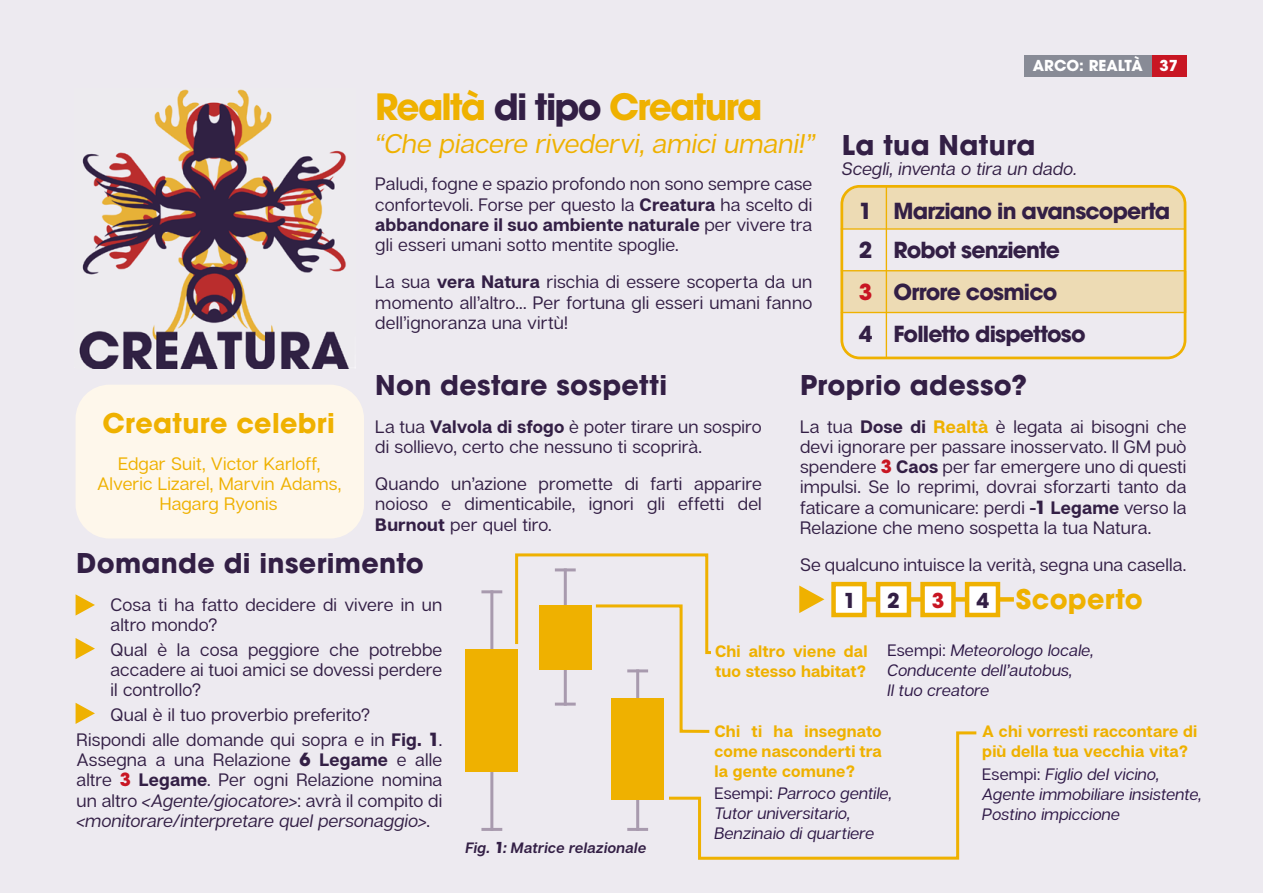
<style>
.page{position:relative;width:1263px;height:893px;background:#edeaf0}
.page>*{position:absolute;margin:0;border:0;box-sizing:border-box;transform-origin:0 0}
.Sub-Subheading{font:700 36px "ITC Avant Garde Pro";letter-spacing:-.05em;color:#efb100}
.Main_Body{font:700 27px "ITC Avant Garde Pro";letter-spacing:.01em;color:#331f45}
.Main_Body-2{font:italic 27px "Articulat CF";letter-spacing:.005em;color:#efb100}
.Box{font:700 27px "ITC Avant Garde Pro";letter-spacing:.015em;color:#efb100}
.Main_Body-3{font:700 27px "ITC Avant Garde Pro";letter-spacing:.015em;color:#efb100}
.Main_Body-4{font:700 21.9px "ITC Avant Garde Pro";letter-spacing:-.035em;color:#331f45}
.Main_Body-5{font:700 20.4px "ITC Avant Garde Pro";color:#331f45}
.Main_Body-6{font:700 20.4px "ITC Avant Garde Pro";color:#c81623}
.Main_Body-7{font:18px/20.2px "Articulat CF";letter-spacing:.01em;color:#331f45;text-align:justify}
.Box-2{font:18px/20.2px "Articulat CF";letter-spacing:.01em;color:#efb100;text-align:center}
.Main_Body-8{font:italic 18px "Articulat CF";letter-spacing:.01em;color:#331f45}
.t1{font:italic 16.5px/19.8px "Articulat CF";letter-spacing:.01em;color:#2e1846}
.t2{font:700 16.5px/19.8px "Articulat CF";letter-spacing:.01em;color:#efb100}
.Main_Body-9{font:italic 600 15px "Articulat CF";letter-spacing:.015em;color:#331f45}
.t3{font:700 15px "ITC Avant Garde Pro";color:#fff}
.s1{color:#331f45}
.s2{font-weight:700}
.s3{color:#c81623}
.s4{font-weight:700;color:#efb100}
.s5{font-family:"ITC Avant Garde Pro";font-weight:700;color:#c81623}
.s6{font-family:"ITC Avant Garde Pro";font-weight:700}
.s7{font-style:italic}
.s8{font-style:normal}
.s9{font-family:"ITC Avant Garde Pro";font-weight:700;font-style:normal}
</style>
<div class="page">
<div style="left:1151px;top:55px;width:35px;height:22px;background:#c81623"></div>
<div style="left:1024px;top:55px;width:127px;height:22px;background:#888b96"></div>
<img style="left:79px;top:89px;width:270px;height:280px">
<div style="left:842px;top:271px;width:344px;height:41px;background:#eddbb4"></div>
<div style="left:844px;top:186px;width:342px;height:42px;background:#eddbb4"></div>
<hr style="left:841px;top:228px;width:344px;height:2px;background:#efb100">
<hr style="left:841px;top:270px;width:344px;height:1px;background:#efb100">
<hr style="left:841px;top:312px;width:344px;height:1px;background:#efb100">
<div style="left:840px;top:185px;width:346px;height:174px;border:3px solid #efb100;border-radius:18px"></div>
<hr style="left:886px;top:187px;width:1px;height:171px;background:#efb100">
<div style="left:865px;top:597px;width:149px;height:5px;background:#efb100"></div>
<div style="left:965px;top:582px;width:35px;height:35px;background:#fff;border:4px solid #efb100"></div>
<hr style="left:490px;top:590px;width:3px;height:241px;background:#a89aae">
<hr style="left:481px;top:590px;width:21px;height:3px;background:#a89aae">
<hr style="left:481px;top:828px;width:21px;height:3px;background:#a89aae">
<div style="left:466px;top:649px;width:52px;height:123px;background:#efb100"></div>
<svg style="left:515px;top:553px;width:464px;height:307px"></svg>
<svg style="left:76px;top:594px;width:19px;height:22px"></svg>
<svg style="left:76px;top:638px;width:19px;height:21px"></svg>
<svg style="left:76px;top:703px;width:19px;height:21px"></svg>
<div style="left:76px;top:385px;width:288px;height:153px;background:#fef7eb;border-radius:34px"></div>
<p class="Sub-Subheading" style="left:375px;top:83px;width:389px">Realtà <span class="s1">di tipo</span> Creatura</p>
<p class="Main_Body-2" style="left:375px;top:128px;width:441px">“Che piacere rivedervi, amici umani!”</p>
<p class="Main_Body-7" style="left:375px;top:174px;width:438px">Paludi, fogne e spazio profondo non sono sempre case confortevoli. Forse per questo la <span class="s2">Creatura</span> ha scelto di <span class="s2">abbandonare il suo ambiente naturale</span> per vivere tra gli esseri umani sotto mentite spoglie.</p>
<p class="Main_Body-7" style="left:375px;top:272px;width:438px">La sua <span class="s2">vera Natura</span> rischia di essere scoperta da un momento all’altro... Per fortuna gli esseri umani fanno dell’ignoranza una virtù!</p>
<p class="t3" style="left:1033px;top:56px;width:147px">ARCo: Realtà 37</p>
<p class="Main_Body" style="left:842px;top:127px;width:195px">La tua Natura</p>
<p class="Main_Body-8" style="left:842px;top:158px;width:236px">Scegli, inventa o tira un dado.</p>
<p class="Main_Body-4" style="left:859px;top:196px;width:313px">1 Marziano in avanscoperta</p>
<p class="Main_Body-4" style="left:859px;top:236px;width:203px">2 Robot senziente</p>
<p class="Main_Body-4" style="left:859px;top:277px;width:200px"><span class="s3">3</span> Orrore cosmico</p>
<p class="Main_Body-4" style="left:859px;top:319px;width:228px">4 Folletto dispettoso</p>
<p class="Main_Body" style="left:800px;top:367px;width:228px">Proprio adesso?</p>
<p class="Main_Body-7" style="left:800px;top:417px;width:388px">La tua <span class="s2">Dose di</span> <span class="s4">Realtà</span> è legata ai bisogni che devi ignorare per passare inosservato. Il GM può spendere <span class="s5">3</span> <span class="s2">Caos</span> per far emergere uno di questi impulsi. Se lo reprimi, dovrai sforzarti tanto da faticare a comunicare: perdi <span class="s2">-</span><span class="s6">1</span> <span class="s2">Legame</span> verso la Relazione che meno sospetta la tua Natura.</p>
<p class="Main_Body-7" style="left:800px;top:555px;width:388px">Se qualcuno intuisce la verità, segna una casella.</p>
<p class="Main_Body-5" style="left:843px;top:587px;width:14px">1</p>
<p class="Main_Body-5" style="left:887px;top:587px;width:14px">2</p>
<p class="Main_Body-6" style="left:932px;top:587px;width:14px">3</p>
<p class="Main_Body-5" style="left:976px;top:587px;width:14px">4</p>
<p class="Main_Body-3" style="left:1016px;top:581px;width:128px">Scoperto</p>
<p class="Main_Body" style="left:375px;top:367px;width:293px">Non destare sospetti</p>
<p class="Main_Body-7" style="left:375px;top:417px;width:388px">La tua <span class="s2">Valvola di sfogo</span> è poter tirare un sospiro di sollievo, certo che nessuno ti scoprirà.</p>
<p class="Main_Body-7" style="left:375px;top:474px;width:388px">Quando un’azione promette di farti apparire noioso e dimenticabile, ignori gli effetti del <span class="s2">Burnout</span> per quel tiro.</p>
<p class="Box" style="left:102px;top:405px;width:234px">Creature celebri</p>
<p class="Box-2" style="left:97px;top:454px;width:246px">Edgar Suit, Victor Karloff,<br>Alveric Lizarel, Marvin Adams,<br>Hagarg Ryonis</p>
<p class="Main_Body" style="left:77px;top:545px;width:349px">Domande di inserimento</p>
<p class="Main_Body-7" style="left:111px;top:595px;width:333px">Cosa ti ha fatto decidere di vivere in un altro mondo?</p>
<p class="Main_Body-7" style="left:111px;top:640px;width:333px">Qual è la cosa peggiore che potrebbe accadere ai tuoi amici se dovessi perdere il controllo?</p>
<p class="Main_Body-7" style="left:111px;top:705px;width:261px">Qual è il tuo proverbio preferito?</p>
<p class="Main_Body-7" style="left:77px;top:730px;width:367px">Rispondi alle domande qui sopra e in <span class="s2">Fig.</span> <span class="s6">1</span>.<br>Assegna a una Relazione <span class="s6">6</span> <span class="s2">Legame</span> e alle altre <span class="s5">3</span> <span class="s2">Legame</span>. Per ogni Relazione nomina un altro <span class="s7">&lt;Agente/giocatore&gt;</span>: avrà il compito di <span class="s7">&lt;monitorare/interpretare quel personaggio&gt;</span>.</p>
<p class="t2" style="left:715px;top:642px;width:154px">Chi altro viene dal tuo stesso habitat?</p>
<p class="t1" style="left:888px;top:641px;width:207px"><span class="s8">Esempi:</span> Meteorologo locale,<br>Conducente dell’autobus,<br>Il tuo creatore</p>
<p class="t2" style="left:714px;top:722px;width:169px;text-align:justify">Chi ti ha insegnato come nasconderti tra la gente comune?</p>
<p class="t1" style="left:714px;top:784px;width:179px"><span class="s8">Esempi:</span> Parroco gentile,<br>Tutor universitario,<br>Benzinaio di quartiere</p>
<p class="t2" style="left:982px;top:722px;width:216px">A chi vorresti raccontare di più della tua vecchia vita?</p>
<p class="t1" style="left:982px;top:765px;width:221px"><span class="s8">Esempi:</span> Figlio del vicino,<br>Agente immobiliare insistente,<br>Postino impiccione</p>
<p class="Main_Body-9" style="left:465px;top:838px;width:182px">Fig. <span class="s9">1</span>: Matrice relazionale</p>
</div>
